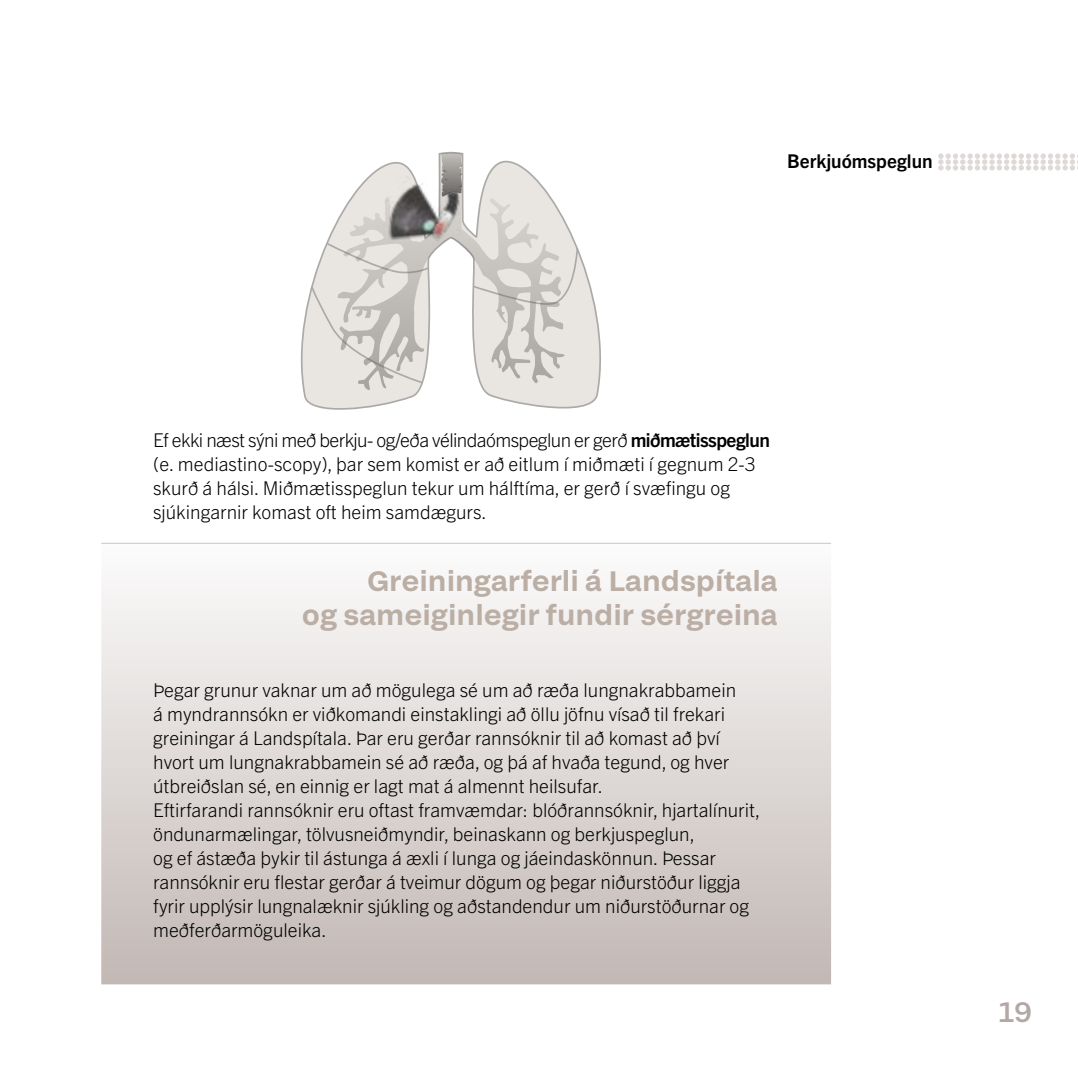
<style>
.page{position:relative;width:1078px;height:1078px;background:#fff}
.page>*{position:absolute;margin:0;border:0;box-sizing:border-box;transform-origin:0 0}
.t1{font:600 28px/33.6px "Grtsk Peta";color:#bbaea5;text-align:right}
.t2{font:500 28px "Grtsk Peta";color:#b2a9a6}
.t3{font:300 19px/24px "Trade Gothic Next LT Pro";color:#000}
.t4{font:700 19px "Trade Gothic Next LT Pro";color:#000}
.s1{font-weight:700}
</style>
<div class="page">
<svg style="left:300px;top:151px;width:301px;height:259px"></svg>
<svg style="left:337px;top:153px;width:228px;height:237px;fill:#e9e5e0"></svg>
<div style="left:101px;top:542px;width:729px;height:442px;background:linear-gradient(to bottom,#fcfcfc,#c2b8b4);border:2px solid #c2b8b4"></div>
<hr style="left:101px;top:542px;width:729px;height:1px;background:#c2b8b4">
<svg style="left:938px;top:154px;width:140px;height:16px"></svg>
<svg style="left:441px;top:152px;width:21px;height:14px"></svg>
<img style="left:371px;top:166px;width:99px;height:85px">
<p class="t4" style="left:787px;top:148px;width:147px">Berkjuómspeglun</p>
<p class="t3" style="left:153px;top:427px;width:618px">Ef ekki næst sýni með berkju- og/eða vélindaómspeglun er gerð <span class="s1">miðmætisspeglun </span>(e. mediastino-scopy), þar sem komist er að eitlum í miðmæti í gegnum 2-3 skurð á hálsi. Miðmætisspeglun tekur um hálftíma, er gerð í svæfingu og sjúkingarnir komast oft heim samdægurs.</p>
<h1 class="t1" style="left:302px;top:563px;width:477px">Greiningarferli á Landspítala<br>og sameiginlegir fundir sérgreina</h1>
<p class="t3" style="left:153px;top:676px;width:608px">Þegar grunur vaknar um að mögulega sé um að ræða lungnakrabbamein<br>á myndrannsókn er viðkomandi einstaklingi að öllu jöfnu vísað til frekari greiningar á Landspítala. Þar eru gerðar rannsóknir til að komast að því hvort um lungnakrabbamein sé að ræða, og þá af hvaða tegund, og hver útbreiðslan sé, en einnig er lagt mat á almennt heilsufar.<br>Eftirfarandi rannsóknir eru oftast framvæmdar: blóðrannsóknir, hjartalínurit, öndunarmælingar, tölvusneiðmyndir, beinaskann og berkjuspeglun,<br>og ef ástæða þykir til ástunga á æxli í lunga og jáeindaskönnun. Þessar rannsóknir eru flestar gerðar á tveimur dögum og þegar niðurstöður liggja fyrir upplýsir lungnalæknir sjúkling og aðstandendur um niðurstöðurnar og meðferðarmöguleika.</p>
<h1 class="t2" style="left:998px;top:994px;width:35px">19</h1>
</div>
